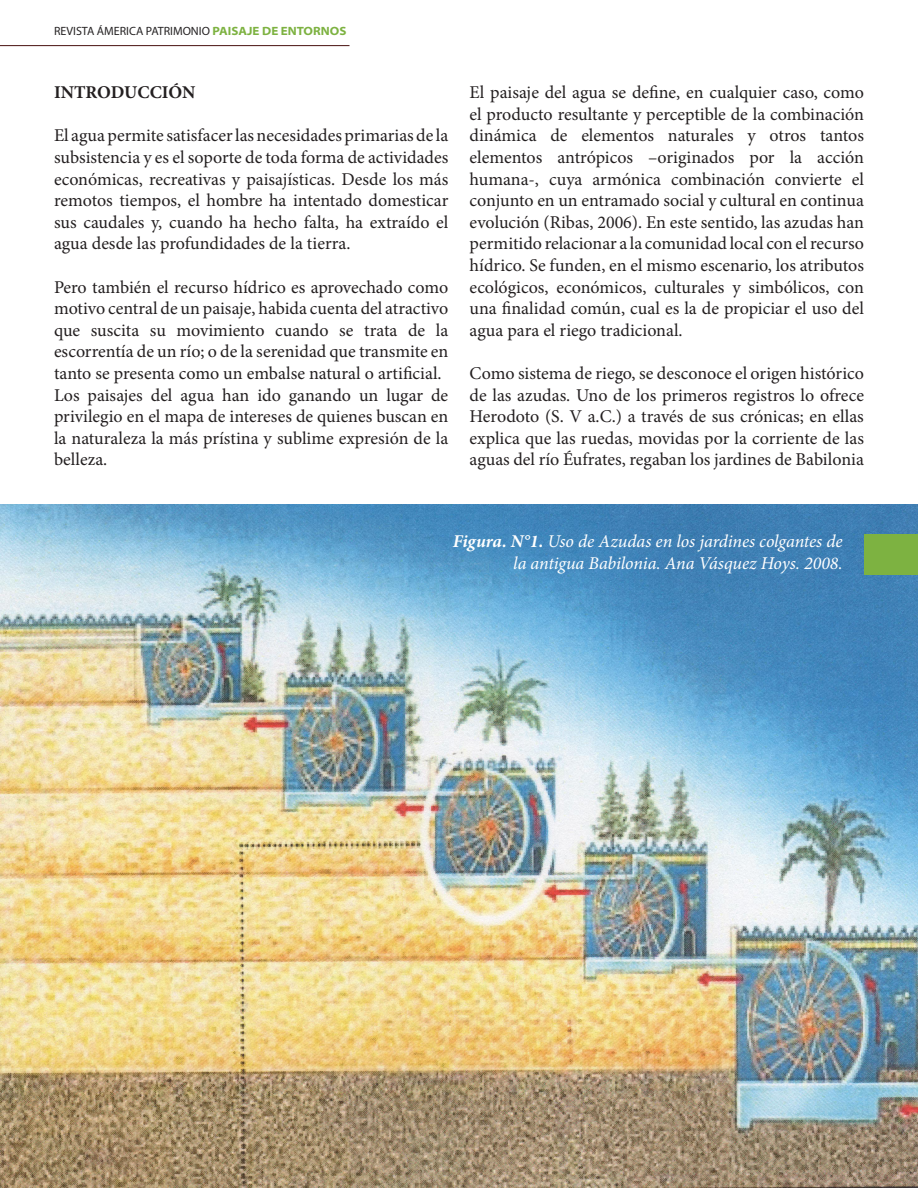
<style>
.page{position:relative;width:918px;height:1188px;background:#fff}
.page>*{position:absolute;margin:0;border:0;box-sizing:border-box;transform-origin:0 0}
.t1{font:18px/21.6px "Minion Pro";color:#231f20;text-align:justify}
.t2{font:italic 18px/21.6px "Minion Pro";letter-spacing:-.005em;color:#fff;text-align:right}
.t3{font:700 18px "Minion Pro";color:#231f20}
.t4{font:12px "Myriad Pro";color:#262324}
.s1{font-weight:700;font-stretch:semi-expanded;color:#7db241}
.s2{font-weight:700}
</style>
<div class="page">
<hr style="left:0;top:45px;width:350px;height:1px;background:#48100f">
<img style="left:0;top:505px;width:918px;height:683px">
<div style="left:864px;top:534px;width:54px;height:40px;background:#7db241"></div>
<p class="t4" style="left:54px;top:24px;width:294px">REVISTA ÁMERICA PATRIMONIO <span class="s1">PAISAJE DE ENTORNOS</span></p>
<p class="t3" style="left:54px;top:80px;width:143px">INTRODUCCIÓN</p>
<p class="t1" style="left:54px;top:125px;width:396px">El agua permite satisfacer las necesidades primarias de la subsistencia y es el soporte de toda forma de actividades económicas, recreativas y paisajísticas. Desde los más remotos tiempos, el hombre ha intentado domesticar sus caudales y, cuando ha hecho falta, ha extraído el agua desde las profundidades de la tierra.</p>
<p class="t1" style="left:54px;top:276px;width:396px">Pero también el recurso hídrico es aprovechado como motivo central de un paisaje, habida cuenta del atractivo que suscita su movimiento cuando se trata de la escorrentía de un río; o de la serenidad que transmite en tanto se presenta como un embalse natural o artificial.</p>
<p class="t1" style="left:54px;top:384px;width:396px">Los paisajes del agua han ido ganando un lugar de privilegio en el mapa de intereses de quienes buscan en la naturaleza la más prístina y sublime expresión de la belleza.</p>
<p class="t1" style="left:470px;top:82px;width:396px">El paisaje del agua se define, en cualquier caso, como el producto resultante y perceptible de la combinación dinámica de elementos naturales y otros tantos elementos antrópicos –originados por la acción humana-, cuya armónica combinación convierte el conjunto en un entramado social y cultural en continua evolución (Ribas, 2006). En este sentido, las azudas han permitido relacionar a la comunidad local con el recurso hídrico. Se funden, en el mismo escenario, los atributos ecológicos, económicos, culturales y simbólicos, con una finalidad común, cual es la de propiciar el uso del agua para el riego tradicional.</p>
<p class="t1" style="left:470px;top:362px;width:396px">Como sistema de riego, se desconoce el origen histórico de las azudas. Uno de los primeros registros lo ofrece Herodoto (S. V a.C.) a través de sus crónicas; en ellas explica que las ruedas, movidas por la corriente de las aguas del río Éufrates, regaban los jardines de Babilonia</p>
<p class="t2" style="left:453px;top:531px;width:391px"><span class="s2">Figura. N°1.</span> Uso de Azudas en los jardines colgantes de la antigua Babilonia. Ana Vásquez Hoys. 2008.</p>
</div>
